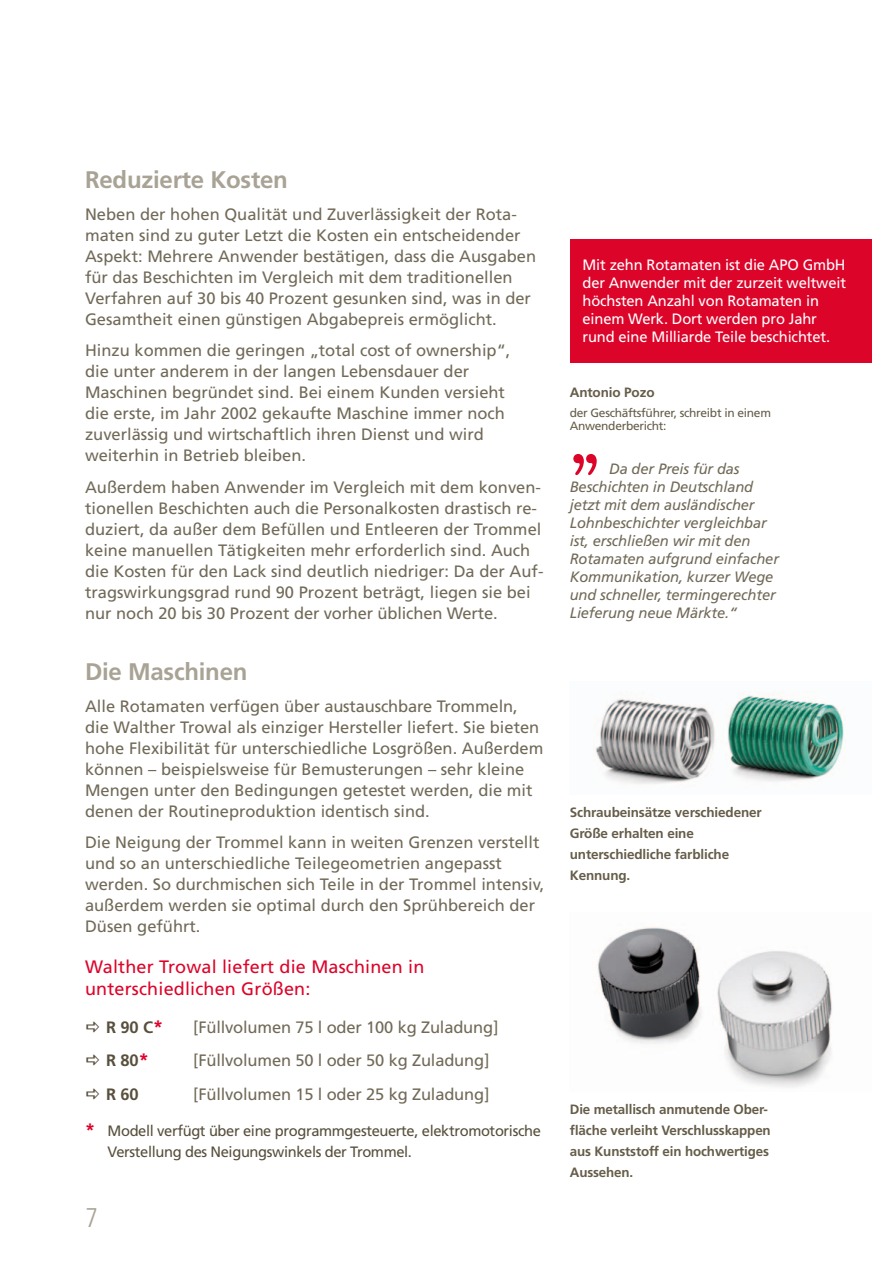
<style>
.page{position:relative;width:893px;height:1263px;background:#fff}
.page>*{position:absolute;margin:0;border:0;box-sizing:border-box;transform-origin:0 0}
.Fließ{font:72px "American Typewriter";color:#dd042a}
.t1{font:300 condensed 27px "Frutiger LT Std";color:#a8a395}
.SUB_ohne_Linie{font:700 24px "Frutiger LT Std";letter-spacing:-.01em;color:#a8a395}
.ZWI{font:18px/21.6px "Frutiger LT Std";letter-spacing:.01em;color:#dd042a}
.Fließ-2{font:16.5px/21px "Frutiger LT Std";color:#716a58}
.Fließ_EINZUG_fett{font:16.5px "Frutiger LT Std";letter-spacing:-.01em;color:#716a58}
.Fließ_EINZUG_fett-2{font:700 16.5px "Frutiger LT Std";color:#58503d}
.Fließ-3{font:italic 15px/18px "Frutiger LT Std";letter-spacing:-.01em;color:#716a58}
.Einzug_Kasten{font:15px/18px "Frutiger LT Std";letter-spacing:-.01em;color:#fff}
.Fließ-4{font:15px/21px "Frutiger LT Std";letter-spacing:-.025em;color:#58503d}
.BU{font:700 13.5px/21px "Frutiger LT Std";letter-spacing:-.01em;color:#655d49}
.Fließ-5{font:700 13.5px "Frutiger LT Std";letter-spacing:-.01em;color:#655d49}
.Fließ-6{font:12px/13.5px "Frutiger LT Std";letter-spacing:-.025em;color:#655d49}
.s1{font-size:18px;color:#dd042a}
.s2{font-weight:700;font-size:18px;color:#dd042a}
</style>
<div class="page">
<img style="left:595px;top:695px;width:249px;height:89px">
<img style="left:597px;top:927px;width:235px;height:161px">
<div style="left:570px;top:239px;width:302px;height:123px;background:#dd042a"></div>
<p class="SUB_ohne_Linie" style="left:85px;top:166px;width:204px">Reduzierte Kosten</p>
<p class="Fließ-2" style="left:85px;top:204px;width:453px">Neben der hohen Qualität und Zuverlässigkeit der Rota&shy;maten sind zu guter Letzt die Kosten ein entscheidender Aspekt: Mehrere Anwender bestätigen, dass die Ausgaben für das Beschichten im Vergleich mit dem traditionellen Verfahren auf 30 bis 40 Prozent gesunken sind, was in der Gesamtheit einen günstigen Abgabepreis ermöglicht.</p>
<p class="Fließ-2" style="left:85px;top:340px;width:427px">Hinzu kommen die geringen „total cost of ownership“, die unter anderem in der langen Lebensdauer der Maschinen begründet sind. Bei einem Kunden versieht die erste, im Jahr 2002 gekaufte Maschine immer noch zuverlässig und wirtschaftlich ihren Dienst und wird weiterhin in Betrieb bleiben.</p>
<p class="Fließ-2" style="left:85px;top:477px;width:460px">Außerdem haben Anwender im Vergleich mit dem konven&shy;tionellen Beschichten auch die Personalkosten drastisch re&shy;duziert, da außer dem Befüllen und Entleeren der Trommel keine manuellen Tätigkeiten mehr erforderlich sind. Auch die Kosten für den Lack sind deutlich niedriger: Da der Auf&shy;tragswirkungsgrad rund 90 Prozent beträgt, liegen sie bei nur noch 20 bis 30 Prozent der vorher üblichen Werte.</p>
<p class="SUB_ohne_Linie" style="left:85px;top:658px;width:164px">Die Maschinen</p>
<p class="Fließ-2" style="left:85px;top:695px;width:460px">Alle Rotamaten verfügen über austauschbare Trommeln, die Walther Trowal als einziger Hersteller liefert. Sie bieten hohe Flexibilität für unterschiedliche Losgrößen. Außerdem können – beispielsweise für Bemusterungen – sehr kleine Mengen unter den Bedingungen getestet werden, die mit denen der Routineproduktion identisch sind.</p>
<p class="Fließ-2" style="left:85px;top:832px;width:461px">Die Neigung der Trommel kann in weiten Grenzen verstellt und so an unterschiedliche Teilegeometrien angepasst werden. So durchmischen sich Teile in der Trommel intensiv, außerdem werden sie optimal durch den Sprühbereich der Düsen geführt.</p>
<p class="ZWI" style="left:85px;top:956px;width:341px">Walther Trowal liefert die Maschinen in unterschiedlichen Größen:</p>
<p class="Fließ_EINZUG_fett-2" style="left:106px;top:1017px;width:58px">R 90 C<span class="s1">*</span></p>
<p class="Fließ_EINZUG_fett" style="left:193px;top:1017px;width:307px">[Füllvolumen 75 l oder 100 kg Zuladung]</p>
<p class="Fließ_EINZUG_fett-2" style="left:106px;top:1051px;width:44px">R 80<span class="s1">*</span></p>
<p class="Fließ_EINZUG_fett" style="left:193px;top:1051px;width:298px">[Füllvolumen 50 l oder 50 kg Zuladung]</p>
<p class="Fließ_EINZUG_fett-2" style="left:106px;top:1085px;width:34px">R 60</p>
<p class="Fließ_EINZUG_fett" style="left:193px;top:1085px;width:298px">[Füllvolumen 15 l oder 25 kg Zuladung]</p>
<p class="Fließ-4" style="left:108px;top:1120px;width:435px;text-indent:-23px"><span class="s2">*</span> Modell verfügt über eine programmgesteuerte, elektromotorische<br>Verstellung des Neigungswinkels der Trommel.</p>
<h2 class="t1" style="left:85px;top:1202px;width:14px">7</h2>
<p class="Einzug_Kasten" style="left:583px;top:256px;width:265px">Mit zehn Rotamaten ist die APO GmbH der Anwender mit der zurzeit weltweit höchsten Anzahl von Rotamaten in einem Werk. Dort werden pro Jahr rund eine Milliarde Teile beschichtet.</p>
<p class="Fließ-5" style="left:570px;top:384px;width:86px">Antonio Pozo</p>
<p class="Fließ-6" style="left:570px;top:406px;width:203px">der Geschäftsführer, schreibt in einem<br>Anwenderbericht:</p>
<p class="Fließ" style="left:570px;top:383px;width:32px">„</p>
<p class="Fließ-3" style="left:570px;top:460px;width:211px;text-indent:39px">Da der Preis für das<br>Beschichten in Deutschland jetzt mit dem ausländischer<br>Lohnbeschichter vergleichbar ist, erschließen wir mit den<br>Rotamaten aufgrund einfacher<br>Kommunikation, kurzer Wege und schneller, termingerechter<br>Lieferung neue Märkte.“</p>
<p class="BU" style="left:570px;top:802px;width:194px">Schraubeinsätze verschiedener<br>Größe erhalten eine unterschiedliche farbliche<br>Kennung.</p>
<p class="BU" style="left:570px;top:1099px;width:202px">Die metallisch anmutende Ober&shy;fläche verleiht Verschlusskappen aus Kunststoff ein hochwertiges<br>Aussehen.</p>
</div>
